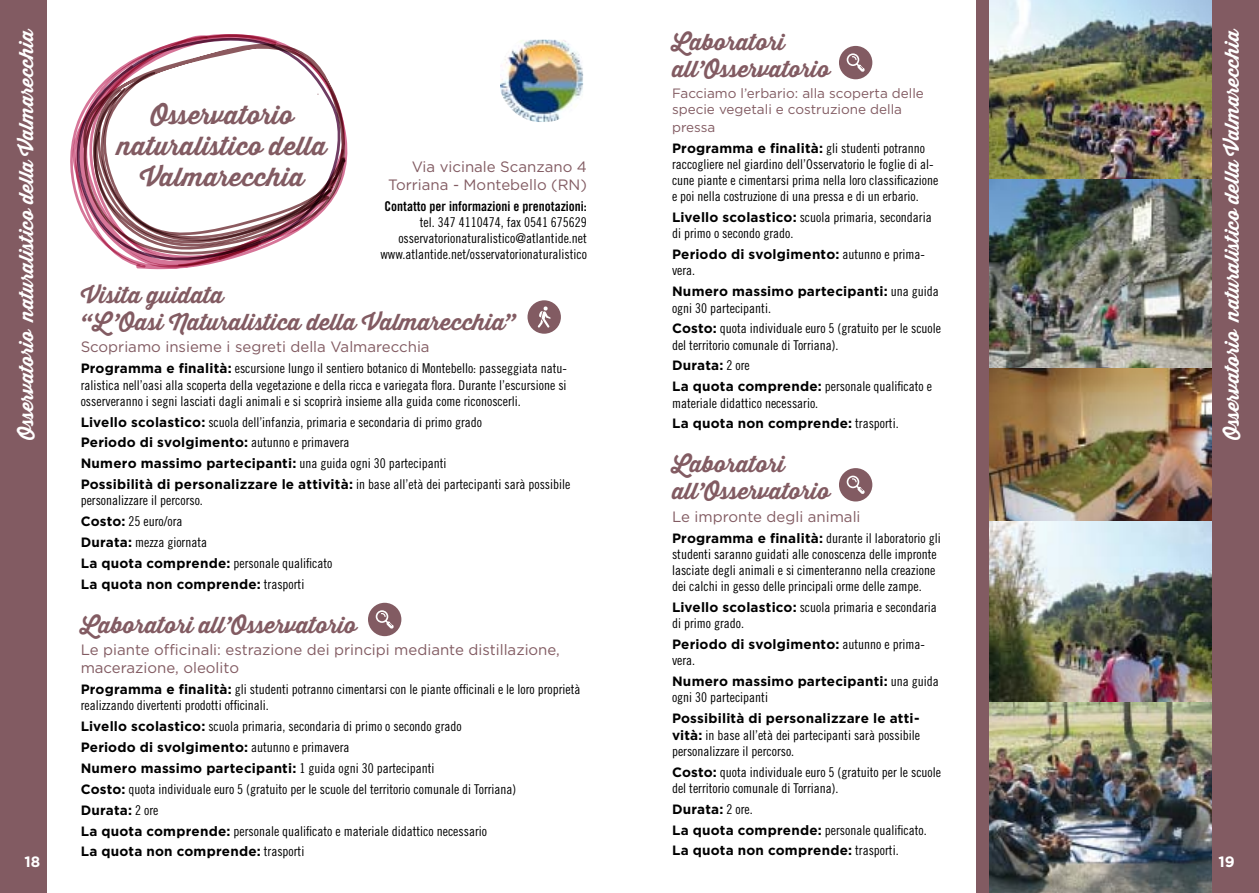
<style>
.page{position:relative;width:1259px;height:893px;background:#fff}
.page>*{position:absolute;margin:0;border:0;box-sizing:border-box;transform-origin:0 0}
.contenuti{font:700 25.5px "Thirsty Script";letter-spacing:.01em;color:#825b62}
.valamarecchia_titoli{font:700 22.5px/27px "Thirsty Script";color:#825b62}
.contenuti-2{font:700 19.5px "Thirsty Script";color:#fff}
.valmarecchia_sottoti{font:15px/18px "Gotham";color:#825b62}
.onferno_sottotitoli{font:15px "Gotham";color:#825b62}
.t1{font:700 15px "Gotham";color:#fff}
.contenuti-3{font:13.5px/16.2px "Trade Gothic LT Std Cn 18";color:#000}
.contenuti-4{font:700 13.5px/16.2px "Gotham";letter-spacing:.015em;color:#000}
.valmarecchia_sottoti-2{font:13.5px/16.2px "Gotham";color:#825b62}
.contatti_box_parco{font:13.5px "Trade Gothic LT Std Bd Cn 20";color:#000}
.s1{font-family:"Gotham";font-weight:700}
.s2{font-family:"Trade Gothic LT Std Cn 18";font-weight:400}
</style>
<div class="page">
<img style="left:989px;top:179px;width:223px;height:190px">
<img style="left:989px;top:701px;width:223px;height:192px">
<img style="left:989px;top:0;width:223px;height:179px">
<img style="left:989px;top:369px;width:223px;height:153px">
<img style="left:989px;top:522px;width:223px;height:179px">
<div style="left:1212px;top:0;width:47px;height:893px;background:#825b62"></div>
<div style="left:0;top:0;width:47px;height:893px;background:#825b62"></div>
<div style="left:976px;top:0;width:13px;height:893px;background:#825b62"></div>
<div style="left:368px;top:603px;width:33px;height:33px;background:#825b62;border-radius:50%"></div>
<svg style="left:376px;top:610px;width:18px;height:19px"></svg>
<div style="left:527px;top:300px;width:34px;height:34px;background:#825b62;border-radius:50%"></div>
<svg style="left:537px;top:306px;width:14px;height:22px"></svg>
<div style="left:839px;top:46px;width:33px;height:33px;background:#825b62;border-radius:50%"></div>
<svg style="left:846px;top:53px;width:19px;height:19px"></svg>
<div style="left:839px;top:468px;width:33px;height:33px;background:#825b62;border-radius:50%"></div>
<svg style="left:846px;top:476px;width:19px;height:18px"></svg>
<svg style="left:169px;top:38px;width:116px;height:6px"></svg>
<svg style="left:124px;top:44px;width:194px;height:21px"></svg>
<svg style="left:73px;top:65px;width:272px;height:203px"></svg>
<img style="left:500px;top:40px;width:83px;height:82px">
<p class="contenuti-2" style="left:12px;top:440px;width:413px;rotate:-90deg">Osservatorio naturalistico della Valmarecchia</p>
<p class="contenuti-2" style="left:1217px;top:440px;width:413px;rotate:-90deg">Osservatorio naturalistico della Valmarecchia</p>
<p class="valamarecchia_titoli" style="left:672px;top:28px;width:114px">Laboratori</p>
<p class="valamarecchia_titoli" style="left:672px;top:55px;width:159px">all’Osservatorio</p>
<p class="valmarecchia_sottoti-2" style="left:672px;top:85px;width:253px">Facciamo l’erbario: alla scoperta delle specie vegetali e costruzione della</p>
<p class="valmarecchia_sottoti-2" style="left:672px;top:119px;width:45px">pressa</p>
<p class="contenuti-3" style="left:672px;top:140px;width:268px"><span class="s1">Programma e finalità:</span> gli studenti potranno raccogliere nel giardino dell’Osservatorio le foglie di al&shy;cune piante e cimentarsi prima nella loro classificazione e poi nella costruzione di una pressa e di un erbario.</p>
<p class="contenuti-3" style="left:672px;top:209px;width:261px"><span class="s1">Livello scolastico:</span> scuola primaria, secondaria di primo o secondo grado.</p>
<p class="contenuti-4" style="left:672px;top:246px;width:254px">Periodo di svolgimento: <span class="s2">autunno e prima&shy;vera.</span></p>
<p class="contenuti-3" style="left:672px;top:283px;width:268px"><span class="s1">Numero massimo partecipanti:</span> una guida ogni 30 partecipanti.</p>
<p class="contenuti-3" style="left:672px;top:320px;width:271px"><span class="s1">Costo:</span> quota individuale euro 5 (gratuito per le scuole del territorio comunale di Torriana).</p>
<p class="contenuti-4" style="left:672px;top:357px;width:79px">Durata: <span class="s2">2 ore</span></p>
<p class="contenuti-3" style="left:672px;top:378px;width:261px"><span class="s1">La quota comprende:</span> personale qualificato e materiale didattico necessario.</p>
<p class="contenuti-4" style="left:672px;top:415px;width:228px">La quota non comprende: <span class="s2">trasporti.</span></p>
<p class="valamarecchia_titoli" style="left:672px;top:451px;width:159px">Laboratori all’Osservatorio</p>
<p class="valmarecchia_sottoti" style="left:672px;top:507px;width:190px">Le impronte degli animali</p>
<p class="contenuti-3" style="left:672px;top:530px;width:270px"><span class="s1">Programma e finalità:</span> durante il laboratorio gli studenti saranno guidati alle conoscenza delle impronte lasciate degli animali e si cimenteranno nella creazione dei calchi in gesso delle principali orme delle zampe.</p>
<p class="contenuti-3" style="left:672px;top:599px;width:266px"><span class="s1">Livello scolastico:</span> scuola primaria e secondaria di primo grado.</p>
<p class="contenuti-4" style="left:672px;top:636px;width:254px">Periodo di svolgimento: <span class="s2">autunno e prima&shy;vera.</span></p>
<p class="contenuti-4" style="left:672px;top:673px;width:268px">Numero massimo partecipanti: <span class="s2">una guida ogni 30 partecipanti</span></p>
<p class="contenuti-3" style="left:672px;top:710px;width:249px;text-align:justify"><span class="s1">Possibilità di personalizzare le atti&shy;vità:</span> in base all’età dei partecipanti sarà possibile personalizzare il percorso.</p>
<p class="contenuti-3" style="left:672px;top:763px;width:271px"><span class="s1">Costo:</span> quota individuale euro 5 (gratuito per le scuole del territorio comunale di Torriana).</p>
<p class="contenuti-4" style="left:672px;top:800px;width:82px">Durata: <span class="s2">2 ore.</span></p>
<p class="contenuti-3" style="left:672px;top:821px;width:256px"><span class="s1">La quota comprende:</span> personale qualificato.</p>
<p class="contenuti-4" style="left:672px;top:842px;width:228px">La quota non comprende: <span class="s2">trasporti.</span></p>
<p class="contenuti" style="left:150px;top:96px;width:145px">Osservatorio</p>
<p class="contenuti" style="left:117px;top:127px;width:211px">naturalistico della</p>
<p class="contenuti" style="left:140px;top:157px;width:166px">Valmarecchia</p>
<p class="onferno_sottotitoli" style="left:412px;top:158px;width:177px">Via vicinale Scanzano 4</p>
<p class="onferno_sottotitoli" style="left:388px;top:176px;width:200px">Torriana - Montebello (RN)</p>
<p class="contatti_box_parco" style="left:384px;top:198px;width:204px">Contatto per informazioni e prenotazioni:</p>
<p class="contenuti-3" style="left:420px;top:214px;width:169px">tel. 347 4110474, fax 0541 675629</p>
<p class="contenuti-3" style="left:398px;top:230px;width:190px">osservatorionaturalistico@atlantide.net</p>
<p class="contenuti-3" style="left:380px;top:246px;width:208px">www.atlantide.net/osservatorionaturalistico</p>
<p class="valamarecchia_titoli" style="left:81px;top:281px;width:144px">Visita guidata</p>
<p class="valamarecchia_titoli" style="left:81px;top:308px;width:436px">“L’Oasi Naturalistica della Valmarecchia”</p>
<p class="valmarecchia_sottoti" style="left:81px;top:338px;width:350px">Scopriamo insieme i segreti della Valmarecchia</p>
<p class="contenuti-3" style="left:81px;top:360px;width:488px;text-align:justify"><span class="s1">Programma e finalità:</span> escursione lungo il sentiero botanico di Montebello: passeggiata natu&shy;ralistica nell’oasi alla scoperta della vegetazione e della ricca e variegata flora. Durante l’escursione si osserveranno i segni lasciati dagli animali e si scoprirà insieme alla guida come riconoscerli.</p>
<p class="contenuti-3" style="left:81px;top:413px;width:403px"><span class="s1">Livello scolastico:</span> scuola dell’infanzia, primaria e secondaria di primo grado</p>
<p class="contenuti-4" style="left:81px;top:434px;width:270px">Periodo di svolgimento: <span class="s2">autunno e primavera</span></p>
<p class="contenuti-4" style="left:81px;top:455px;width:367px">Numero massimo partecipanti: <span class="s2">una guida ogni 30 partecipanti</span></p>
<p class="contenuti-3" style="left:81px;top:476px;width:491px"><span class="s1">Possibilità di personalizzare le attività:</span> in base all’età dei partecipanti sarà possibile personalizzare il percorso.</p>
<p class="contenuti-3" style="left:81px;top:513px;width:103px"><span class="s1">Costo:</span> 25 euro/ora</p>
<p class="contenuti-3" style="left:81px;top:534px;width:128px"><span class="s1">Durata:</span> mezza giornata</p>
<p class="contenuti-3" style="left:81px;top:555px;width:253px"><span class="s1">La quota comprende:</span> personale qualificato</p>
<p class="contenuti-4" style="left:81px;top:576px;width:225px">La quota non comprende: <span class="s2">trasporti</span></p>
<p class="valamarecchia_titoli" style="left:81px;top:611px;width:278px">Laboratori all’Osservatorio</p>
<p class="valmarecchia_sottoti" style="left:81px;top:641px;width:481px">Le piante officinali: estrazione dei principi mediante distillazione, macerazione, oleolito</p>
<p class="contenuti-3" style="left:81px;top:681px;width:501px"><span class="s1">Programma e finalità:</span> gli studenti potranno cimentarsi con le piante officinali e le loro proprietà realizzando divertenti prodotti officinali.</p>
<p class="contenuti-3" style="left:81px;top:718px;width:383px"><span class="s1">Livello scolastico:</span> scuola primaria, secondaria di primo o secondo grado</p>
<p class="contenuti-4" style="left:81px;top:739px;width:270px">Periodo di svolgimento: <span class="s2">autunno e primavera</span></p>
<p class="contenuti-4" style="left:81px;top:760px;width:355px">Numero massimo partecipanti: <span class="s2">1 guida ogni 30 partecipanti</span></p>
<p class="contenuti-3" style="left:81px;top:781px;width:437px"><span class="s1">Costo:</span> quota individuale euro 5 (gratuito per le scuole del territorio comunale di Torriana)</p>
<p class="contenuti-4" style="left:81px;top:801px;width:79px">Durata: <span class="s2">2 ore</span></p>
<p class="contenuti-3" style="left:81px;top:822px;width:408px"><span class="s1">La quota comprende:</span> personale qualificato e materiale didattico necessario</p>
<p class="contenuti-4" style="left:81px;top:843px;width:225px">La quota non comprende: <span class="s2">trasporti</span></p>
<p class="t1" style="left:25px;top:853px;width:17px">18</p>
<p class="t1" style="left:1218px;top:853px;width:18px">19</p>
</div>
